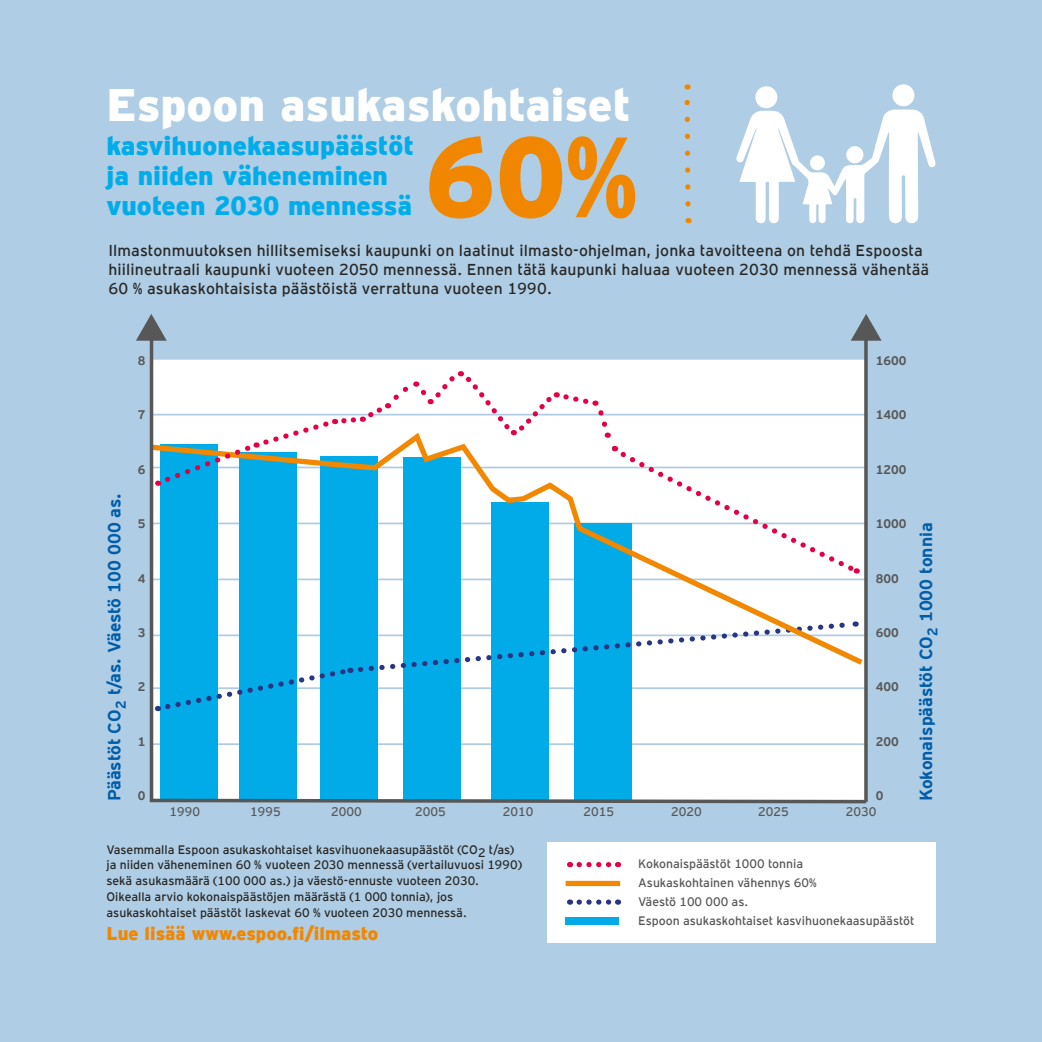
<style>
.page{position:relative;width:1042px;height:1042px;background:#afcde4}
.page>*{position:absolute;margin:0;border:0;box-sizing:border-box;transform-origin:0 0}
.t1{font:900 113.75px "Hz Interstate";color:#f18700}
.t2{font:900 45.5px "Hz Interstate";color:#fff}
.t3{font:900 26.25px/29.8px "Hz Interstate";color:#00ace9}
.t4{font:900 18.38px "Hz Interstate";color:#f18700}
.t5{font:700 17.5px "Hz Interstate";color:#005da9}
.t6{font:15.75px/19.2px "Hz Interstate";letter-spacing:.01em;color:#282827}
.t7{font:700 12.42px "Hz Interstate";color:#575757}
.t8{font:12.42px "Hz Interstate";color:#575757}
.t9{font:12.25px/15.8px "Hz Interstate";color:#282827}
.t10{font:12.25px/18.9px "Hz Interstate";color:#575756}
</style>
<div class="page">
<div style="left:153px;top:359px;width:713px;height:441px;background:#fff;border:5px solid #fff"></div>
<hr style="left:153px;top:743px;width:714px;height:2px;background:#b0cce3">
<hr style="left:153px;top:687px;width:714px;height:2px;background:#b0cce3">
<hr style="left:151px;top:414px;width:715px;height:1px;background:#b0cce3">
<div style="left:161px;top:444px;width:57px;height:356px;background:#00abe8"></div>
<div style="left:320px;top:456px;width:57px;height:344px;background:#00abe8"></div>
<div style="left:239px;top:452px;width:57px;height:348px;background:#00abe8"></div>
<div style="left:491px;top:502px;width:57px;height:298px;background:#00abe8"></div>
<div style="left:574px;top:523px;width:57px;height:277px;background:#00abe8"></div>
<div style="left:403px;top:457px;width:57px;height:343px;background:#00abe8"></div>
<svg style="left:157px;top:669px;width:699px;height:44px"></svg>
<svg style="left:149px;top:428px;width:719px;height:241px"></svg>
<hr style="left:150px;top:336px;width:3px;height:466px;background:#575757">
<svg style="left:136px;top:314px;width:31px;height:27px"></svg>
<hr style="left:864px;top:336px;width:3px;height:466px;background:#575757">
<svg style="left:851px;top:314px;width:30px;height:27px"></svg>
<svg style="left:149px;top:797px;width:719px;height:7px"></svg>
<svg style="left:158px;top:368px;width:700px;height:207px"></svg>
<div style="left:547px;top:842px;width:388px;height:100px;background:#fff"></div>
<svg style="left:579px;top:899px;width:39px;height:6px"></svg>
<div style="left:566px;top:881px;width:54px;height:5px;background:#f28700"></div>
<div style="left:566px;top:917px;width:53px;height:8px;background:#00abe8"></div>
<svg style="left:684px;top:84px;width:7px;height:123px"></svg>
<svg style="left:736px;top:84px;width:199px;height:140px"></svg>
<svg style="left:569px;top:862px;width:2px;height:6px"></svg>
<svg style="left:579px;top:862px;width:40px;height:6px"></svg>
<h2 class="t2" style="left:106px;top:72px;width:525px">Espoon asukaskohtaiset</h2>
<h3 class="t3" style="left:106px;top:131px;width:309px">kasvihuonekaasupäästöt ja niiden väheneminen vuoteen 2030 mennessä</h3>
<h1 class="t1" style="left:425px;top:95px;width:213px">60%</h1>
<p class="t6" style="left:108px;top:239px;width:822px">Ilmastonmuutoksen hillitsemiseksi kaupunki on laatinut ilmasto-ohjelman, jonka tavoitteena on tehdä Espoosta hiilineutraali kaupunki vuoteen 2050 mennessä. Ennen tätä kaupunki haluaa vuoteen 2030 mennessä vähentää<br>60 % asukaskohtaisista päästöistä verrattuna vuoteen 1990.</p>
<p class="t7" style="left:138px;top:351px;width:9px">8</p>
<p class="t7" style="left:138px;top:406px;width:9px">7</p>
<h3 class="t5" style="left:102px;top:801px;width:309px;rotate:-90deg">Päästöt CO<sub>2</sub> t/as. Väestö 100 000 as.</h3>
<p class="t7" style="left:138px;top:460px;width:9px">6</p>
<p class="t7" style="left:138px;top:515px;width:9px">5</p>
<p class="t7" style="left:138px;top:569px;width:9px">4</p>
<p class="t7" style="left:138px;top:623px;width:9px">3</p>
<p class="t7" style="left:138px;top:678px;width:9px">2</p>
<p class="t7" style="left:138px;top:732px;width:9px">1</p>
<p class="t7" style="left:138px;top:787px;width:9px">0</p>
<p class="t7" style="left:876px;top:351px;width:32px">1600</p>
<p class="t7" style="left:876px;top:406px;width:32px">1400</p>
<p class="t7" style="left:876px;top:460px;width:32px">1200</p>
<p class="t7" style="left:876px;top:515px;width:32px">1000</p>
<p class="t7" style="left:876px;top:569px;width:25px">800</p>
<p class="t7" style="left:876px;top:623px;width:25px">600</p>
<p class="t7" style="left:876px;top:678px;width:25px">400</p>
<p class="t7" style="left:876px;top:732px;width:25px">200</p>
<p class="t7" style="left:876px;top:787px;width:9px">0</p>
<p class="t8" style="left:169px;top:803px;width:32px">1990</p>
<p class="t8" style="left:250px;top:803px;width:32px">1995</p>
<p class="t8" style="left:331px;top:803px;width:32px">2000</p>
<p class="t8" style="left:415px;top:803px;width:32px">2005</p>
<p class="t8" style="left:503px;top:803px;width:32px">2010</p>
<p class="t8" style="left:583px;top:803px;width:32px">2015</p>
<p class="t8" style="left:671px;top:803px;width:32px">2020</p>
<p class="t8" style="left:758px;top:803px;width:32px">2025</p>
<p class="t8" style="left:846px;top:803px;width:32px">2030</p>
<h3 class="t5" style="left:913px;top:801px;width:280px;rotate:-90deg">Kokonaispäästöt CO<sub>2</sub> 1000 tonnia</h3>
<p class="t9" style="left:107px;top:840px;width:417px">Vasemmalla Espoon asukaskohtaiset kasvihuonekaasupäästöt (CO2 t/as) ja niiden väheneminen 60 % vuoteen 2030 mennessä (vertailuvuosi 1990) sekä asukasmäärä (100 000 as.) ja väestö-ennuste vuoteen 2030.<br>Oikealla arvio kokonaispäästöjen määrästä (1 000 tonnia), jos asukaskohtaiset päästöt laskevat 60 % vuoteen 2030 mennessä.</p>
<h3 class="t4" style="left:107px;top:920px;width:273px">Lue lisää www.espoo.fi/ilmasto</h3>
<p class="t10" style="left:638px;top:853px;width:278px">Kokonaispäästöt 1000 tonnia<br>Asukaskohtainen vähennys 60%<br>Väestö 100 000 as.<br>Espoon asukaskohtaiset kasvihuonekaasupäästöt</p>
</div>
